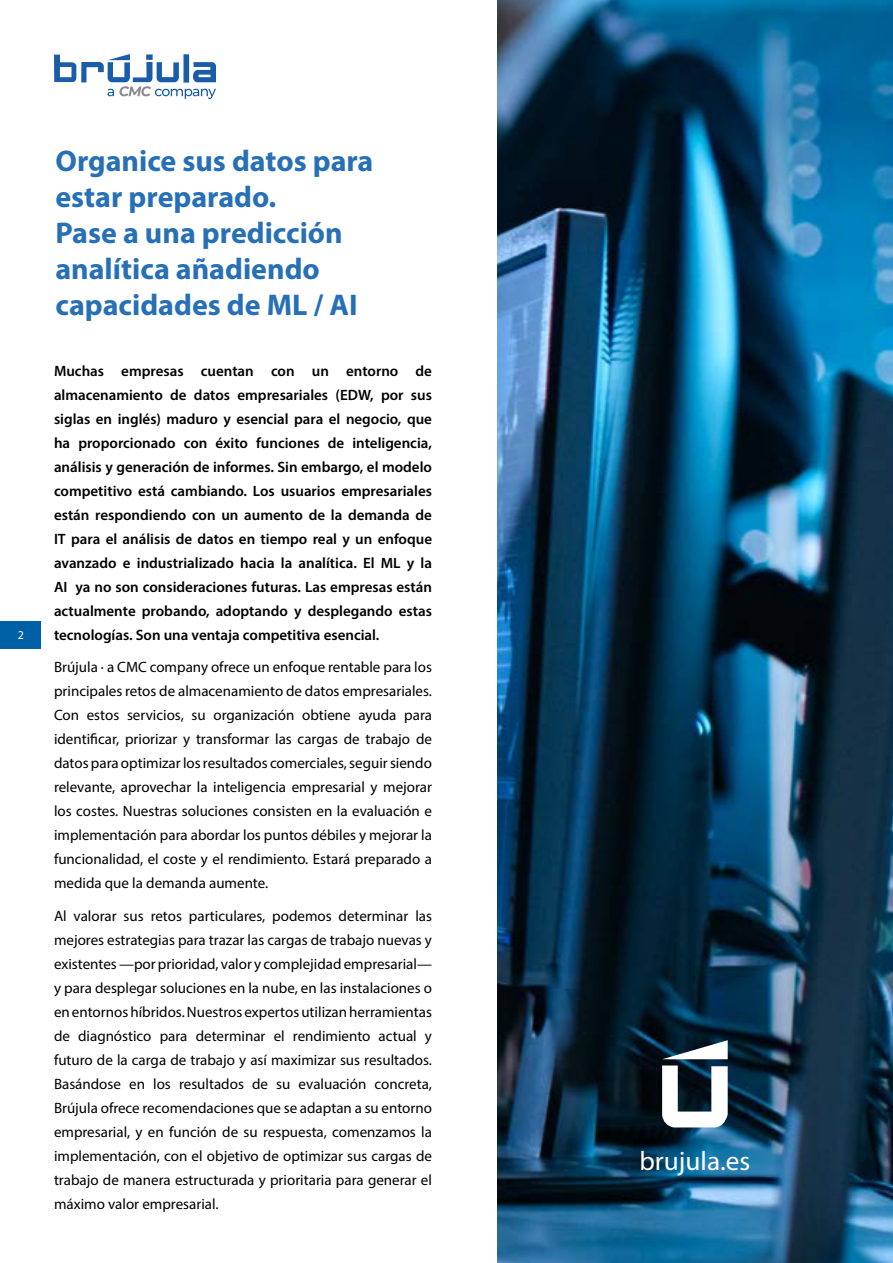
<style>
.page{position:relative;width:893px;height:1263px;background:#fff}
.page>*{position:absolute;margin:0;border:0;box-sizing:border-box;transform-origin:0 0}
.t1{font:700 30px/36px "Myriad Pro";color:#2770b6}
.t2{font:26.85px "Myriad Pro";color:#fff}
.t3{font:15px/24px "Myriad Pro";color:#000;text-align:justify}
.t4{font:600 15px/24px "Myriad Pro";color:#000;text-align:justify}
.t5{font:12px "Myriad Pro";color:#fff}
</style>
<div class="page">
<div style="left:0;top:621px;width:40px;height:27px;background:#0060a6"></div>
<img style="left:498px;top:0;width:395px;height:1263px">
<svg style="left:54px;top:54px;width:162px;height:45px"></svg>
<svg style="left:662px;top:1065px;width:66px;height:62px"></svg>
<svg style="left:662px;top:1040px;width:66px;height:19px"></svg>
<p class="t5" style="left:18px;top:628px;width:8px">2</p>
<h1 class="t1" style="left:55px;top:142px;width:320px">Organice sus datos para estar preparado.<br>Pase a una predicción analítica añadiendo capacidades de ML / AI</h1>
<p class="t4" style="left:54px;top:358px;width:380px">Muchas empresas cuentan con un entorno de almacenamiento de datos empresariales (EDW, por sus siglas en inglés) maduro y esencial para el negocio, que ha proporcionado con éxito funciones de inteligencia, análisis y generación de informes. Sin embargo, el modelo competitivo está cambiando. Los usuarios empresariales están respondiendo con un aumento de la demanda de IT para el análisis de datos en tiempo real y un enfoque avanzado e industrializado hacia la analítica. El ML y la AI ya no son consideraciones futuras. Las empresas están actualmente probando, adoptando y desplegando estas tecnologías. Son una ventaja competitiva esencial.</p>
<p class="t3" style="left:54px;top:655px;width:380px">Brújula · a CMC company ofrece un enfoque rentable para los principales retos de almacenamiento de datos empresariales.<br>Con estos servicios, su organización obtiene ayuda para identificar, priorizar y transformar las cargas de trabajo de datos para optimizar los resultados comerciales, seguir siendo relevante, aprovechar la inteligencia empresarial y mejorar los costes. Nuestras soluciones consisten en la evaluación e implementación para abordar los puntos débiles y mejorar la funcionalidad, el coste y el rendimiento. Estará preparado a medida que la demanda aumente.</p>
<p class="t3" style="left:54px;top:903px;width:380px">Al valorar sus retos particulares, podemos determinar las mejores estrategias para trazar las cargas de trabajo nuevas y existentes —por prioridad, valor y complejidad empresarial— y para desplegar soluciones en la nube, en las instalaciones o en entornos híbridos. Nuestros expertos utilizan herramientas de diagnóstico para determinar el rendimiento actual y futuro de la carga de trabajo y así maximizar sus resultados.<br>Basándose en los resultados de su evaluación concreta, Brújula ofrece recomendaciones que se adaptan a su entorno empresarial, y en función de su respuesta, comenzamos la implementación, con el objetivo de optimizar sus cargas de trabajo de manera estructurada y prioritaria para generar el máximo valor empresarial.</p>
<h2 class="t2" style="left:639px;top:1144px;width:112px">brujula.es</h2>
</div>
